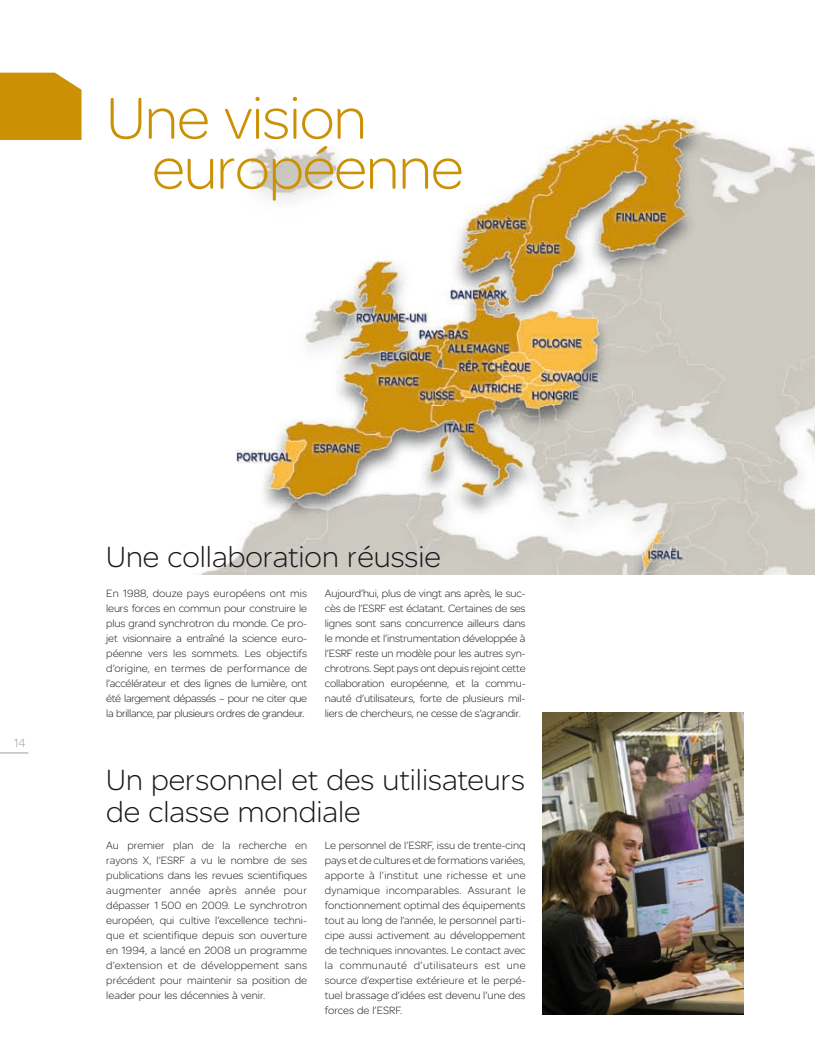
<style>
.page{position:relative;width:815px;height:1063px;background:#fff}
.page>*{position:absolute;margin:0;border:0;box-sizing:border-box;transform-origin:0 0}
.t1{font:300 62.5px/50px "SE Optimist";letter-spacing:-.02em;color:#cb9004}
.t2{font:300 31.25px/31.2px "SE Optimist";color:#1a171c}
.t3{font:300 12.5px "SE Optimist";color:#9d9ea0}
.t4{font:300 11.25px/15px "SE Optimist";letter-spacing:-.01em;color:#1a171c;text-align:justify}
</style>
<div class="page">
<img style="left:48px;top:72px;width:767px;height:502px">
<svg style="left:0;top:753px;width:28px;height:1px"></svg>
<div style="left:0;top:73px;width:81px;height:67px;background:#cb9004"></div>
<img style="left:542px;top:712px;width:201px;height:302px">
<h1 class="t1" style="left:152px;top:91px;width:313px;text-indent:-46px">Une vision européenne</h1>
<p class="t3" style="left:14px;top:735px;width:13px">14</p>
<h2 class="t2" style="left:106px;top:540px;width:336px">Une collaboration réussie</h2>
<p class="t4" style="left:106px;top:586px;width:202px">En 1988, douze pays européens ont mis leurs forces en commun pour construire le plus grand synchrotron du monde. Ce pro&shy;jet visionnaire a entraîné la science euro&shy;péenne vers les sommets. Les objectifs d’origine, en termes de performance de l’accélérateur et des lignes de lumière, ont été largement dépassés – pour ne citer que la brillance, par plusieurs ordres de grandeur.</p>
<p class="t4" style="left:325px;top:586px;width:202px">Aujourd’hui, plus de vingt ans après, le suc&shy;cès de l’ESRF est éclatant. Certaines de ses lignes sont sans concurrence ailleurs dans le monde et l’instrumentation développée à l’ESRF reste un modèle pour les autres syn&shy;chrotrons. Sept pays ont depuis rejoint cette collaboration européenne, et la commu&shy;nauté d’utilisateurs, forte de plusieurs mil&shy;liers de chercheurs, ne cesse de s’agrandir.</p>
<h2 class="t2" style="left:106px;top:764px;width:420px">Un personnel et des utilisateurs de classe mondiale</h2>
<p class="t4" style="left:106px;top:837px;width:202px">Au premier plan de la recherche en rayons X, l’ESRF a vu le nombre de ses publications dans les revues scientifiques augmenter année après année pour dépasser 1 500 en 2009. Le synchrotron européen, qui cultive l’excellence techni&shy;que et scientifique depuis son ouverture en 1994, a lancé en 2008 un programme d’extension et de développement sans précédent pour maintenir sa position de leader pour les décennies à venir.</p>
<p class="t4" style="left:325px;top:837px;width:202px">Le personnel de l’ESRF, issu de trente-cinq pays et de cultures et de formations variées, apporte à l’institut une richesse et une dynamique incomparables. Assurant le fonctionnement optimal des équipements tout au long de l’année, le personnel parti&shy;cipe aussi activement au développement de techniques innovantes. Le contact avec la communauté d’utilisateurs est une source d’expertise extérieure et le perpé&shy;tuel brassage d’idées est devenu l’une des forces de l’ESRF.</p>
</div>
